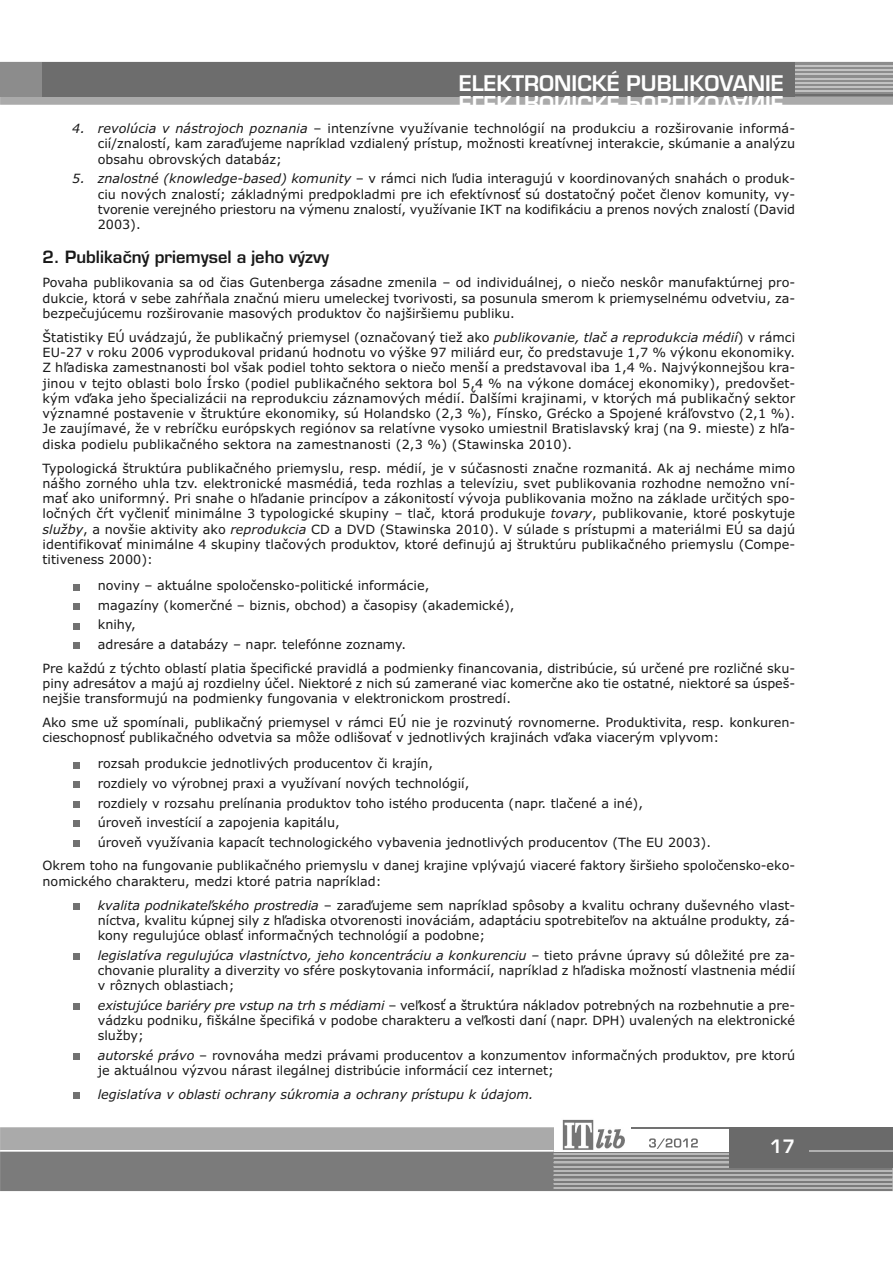
<style>
.page{position:relative;width:893px;height:1263px;background:#fff}
.page>*{position:absolute;margin:0;border:0;box-sizing:border-box;transform-origin:0 0}
.t1{font:21px "Euromode CE Bold";color:#fff}
.t2{font:18px "Euromode CE Bold";color:#fff}
.t3{font:16.5px "Euromode CE Bold";color:#191919}
.t4{font:12.75px/15.3px "Verdana";color:#191919;text-align:justify}
.t5{font:italic 12.75px "Verdana";color:#191919}
.s1{font-style:italic}
</style>
<div class="page">
<svg style="left:1px;top:1127px;width:553px;height:11px;background:#acacac"></svg>
<svg style="left:0;top:62px;width:893px;height:43px;background:#7e7e7e"></svg>
<hr style="left:795px;top:65px;width:98px;height:2px;background:#c2c2c2">
<hr style="left:631px;top:1127px;width:98px;height:2px;background:#717171">
<img style="left:562px;top:1119px;width:62px;height:19px">
<div style="left:729px;top:1127px;width:164px;height:41px;background:#6a6a6a"></div>
<hr style="left:0;top:1127px;width:1px;height:64px;background:#aaa">
<svg style="left:0;top:1138px;width:893px;height:53px;background:#8e8e8e"></svg>
<div style="left:73px;top:584px;width:7px;height:6px;background:#717171"></div>
<div style="left:73px;top:603px;width:7px;height:7px;background:#717171"></div>
<div style="left:73px;top:623px;width:7px;height:6px;background:#717171"></div>
<div style="left:73px;top:642px;width:7px;height:7px;background:#717171"></div>
<div style="left:73px;top:762px;width:7px;height:6px;background:#717171"></div>
<div style="left:73px;top:781px;width:7px;height:7px;background:#717171"></div>
<div style="left:73px;top:801px;width:7px;height:6px;background:#717171"></div>
<div style="left:73px;top:820px;width:7px;height:7px;background:#717171"></div>
<div style="left:73px;top:840px;width:7px;height:7px;background:#717171"></div>
<div style="left:73px;top:903px;width:7px;height:6px;background:#717171"></div>
<div style="left:73px;top:953px;width:7px;height:7px;background:#717171"></div>
<div style="left:73px;top:1003px;width:7px;height:7px;background:#717171"></div>
<div style="left:73px;top:1053px;width:7px;height:7px;background:#717171"></div>
<div style="left:73px;top:1092px;width:7px;height:7px;background:#717171"></div>
<h1 class="t1" style="left:459px;top:73px;width:327px">EE LL EE KK TT RR OO NN II CC KK ÉÉ PP UU BB LL II KK OO VV AA NN II EE</h1>
<p class="t4" style="left:98px;top:121px;width:699px;text-indent:-26px"><span class="s1">4. revolúcia v nástrojoch poznania</span> – intenzívne využívanie technológií na produkciu a rozširovanie informá&shy;cií/znalostí, kam zaraďujeme napríklad vzdialený prístup, možnosti kreatívnej interakcie, skúmanie a analýzu obsahu obrovských databáz;</p>
<p class="t4" style="left:98px;top:171px;width:699px;text-indent:-26px"><span class="s1">5. znalostné (knowledge-based) komunity</span> – v rámci nich ľudia interagujú v koordinovaných snahách o produk&shy;ciu nových znalostí; základnými predpokladmi pre ich efektívnosť sú dostatočný počet členov komunity, vy&shy;tvorenie verejného priestoru na výmenu znalostí, využívanie IKT na kodifikáciu a prenos nových znalostí (David 2003).</p>
<p class="t3" style="left:43px;top:247px;width:288px">2. Publikačný priemysel a jeho výzvy</p>
<p class="t4" style="left:43px;top:275px;width:754px">Povaha publikovania sa od čias Gutenberga zásadne zmenila – od individuálnej, o niečo neskôr manufaktúrnej pro&shy;dukcie, ktorá v sebe zahŕňala značnú mieru umeleckej tvorivosti, sa posunula smerom k priemyselnému odvetviu, za&shy;bezpečujúcemu rozširovanie masových produktov čo najširšiemu publiku.</p>
<p class="t4" style="left:43px;top:330px;width:754px">Štatistiky EÚ uvádzajú, že publikačný priemysel (označovaný tiež ako <span class="s1">publikovanie, tlač a reprodukcia médií</span>) v rámci EU-27 v roku 2006 vyprodukoval pridanú hodnotu vo výške 97 miliárd eur, čo predstavuje 1,7 % výkonu ekonomiky.<br>Z hľadiska zamestnanosti bol však podiel tohto sektora o niečo menší a predstavoval iba 1,4 %. Najvýkonnejšou kra&shy;jinou v tejto oblasti bolo Írsko (podiel publikačného sektora bol 5,4 % na výkone domácej ekonomiky), predovšet&shy;kým vďaka jeho špecializácii na reprodukciu záznamových médií. Ďalšími krajinami, v ktorých má publikačný sektor významné postavenie v štruktúre ekonomiky, sú Holandsko (2,3 %), Fínsko, Grécko a Spojené kráľovstvo (2,1 %).<br>Je zaujímavé, že v rebríčku európskych regiónov sa relatívne vysoko umiestnil Bratislavský kraj (na 9. mieste) z hľa&shy;diska podielu publikačného sektora na zamestnanosti (2,3 %) (Stawinska 2010).</p>
<p class="t4" style="left:43px;top:460px;width:754px">Typologická štruktúra publikačného priemyslu, resp. médií, je v súčasnosti značne rozmanitá. Ak aj necháme mimo nášho zorného uhla tzv. elektronické masmédiá, teda rozhlas a televíziu, svet publikovania rozhodne nemožno vní&shy;mať ako uniformný. Pri snahe o hľadanie princípov a zákonitostí vývoja publikovania možno na základe určitých spo&shy;ločných čŕt vyčleniť minimálne 3 typologické skupiny – tlač, ktorá produkuje <span class="s1">tovary</span>, publikovanie, ktoré poskytuje <span class="s1">služby</span>, a novšie aktivity ako <span class="s1">reprodukcia</span> CD a DVD (Stawinska 2010). V súlade s prístupmi a materiálmi EÚ sa dajú identifikovať minimálne 4 skupiny tlačových produktov, ktoré definujú aj štruktúru publikačného priemyslu (Compe&shy;titiveness 2000):</p>
<p class="t4" style="left:98px;top:576px;width:418px;line-height:19.5px;text-align:left">noviny – aktuálne spoločensko-politické informácie,<br>magazíny (komerčné – biznis, obchod) a časopisy (akademické), knihy,<br>adresáre a databázy – napr. telefónne zoznamy.</p>
<p class="t4" style="left:43px;top:661px;width:754px">Pre každú z týchto oblastí platia špecifické pravidlá a podmienky financovania, distribúcie, sú určené pre rozličné sku&shy;piny adresátov a majú aj rozdielny účel. Niektoré z nich sú zamerané viac komerčne ako tie ostatné, niektoré sa úspeš&shy;nejšie transformujú na podmienky fungovania v elektronickom prostredí.</p>
<p class="t4" style="left:43px;top:715px;width:754px">Ako sme už spomínali, publikačný priemysel v rámci EÚ nie je rozvinutý rovnomerne. Produktivita, resp. konkuren&shy;cieschopnosť publikačného odvetvia sa môže odlišovať v jednotlivých krajinách vďaka viacerým vplyvom:</p>
<p class="t4" style="left:98px;top:754px;width:615px;line-height:19.5px;text-align:left">rozsah produkcie jednotlivých producentov či krajín,<br>rozdiely vo výrobnej praxi a využívaní nových technológií,<br>rozdiely v rozsahu prelínania produktov toho istého producenta (napr. tlačené a iné),<br>úroveň investícií a zapojenia kapitálu,<br>úroveň využívania kapacít technologického vybavenia jednotlivých producentov (The EU 2003).</p>
<p class="t4" style="left:43px;top:858px;width:754px">Okrem toho na fungovanie publikačného priemyslu v danej krajine vplývajú viaceré faktory širšieho spoločensko-eko&shy;nomického charakteru, medzi ktoré patria napríklad:</p>
<p class="t4" style="left:98px;top:897px;width:699px"><span class="s1">kvalita podnikateľského prostredia</span> – zaraďujeme sem napríklad spôsoby a kvalitu ochrany duševného vlast&shy;níctva, kvalitu kúpnej sily z hľadiska otvorenosti inováciám, adaptáciu spotrebiteľov na aktuálne produkty, zá&shy;kony regulujúce oblasť informačných technológií a podobne;</p>
<p class="t4" style="left:98px;top:948px;width:699px"><span class="s1">legislatíva regulujúca vlastníctvo, jeho koncentráciu a konkurenciu</span> – tieto právne úpravy sú dôležité pre za&shy;chovanie plurality a diverzity vo sfére poskytovania informácií, napríklad z hľadiska možností vlastnenia médií v rôznych oblastiach;</p>
<p class="t4" style="left:98px;top:998px;width:699px"><span class="s1">existujúce bariéry pre vstup na trh s médiami</span> – veľkosť a štruktúra nákladov potrebných na rozbehnutie a pre&shy;vádzku podniku, fiškálne špecifiká v podobe charakteru a veľkosti daní (napr. DPH) uvalených na elektronické služby;</p>
<p class="t4" style="left:98px;top:1048px;width:699px"><span class="s1">autorské právo</span> – rovnováha medzi právami producentov a konzumentov informačných produktov, pre ktorú je aktuálnou výzvou nárast ilegálnej distribúcie informácií cez internet;</p>
<p class="t5" style="left:98px;top:1087px;width:437px">legislatíva v oblasti ochrany súkromia a ochrany prístupu k údajom.</p>
<h2 class="t2" style="left:770px;top:1135px;width:27px">17</h2>
</div>
